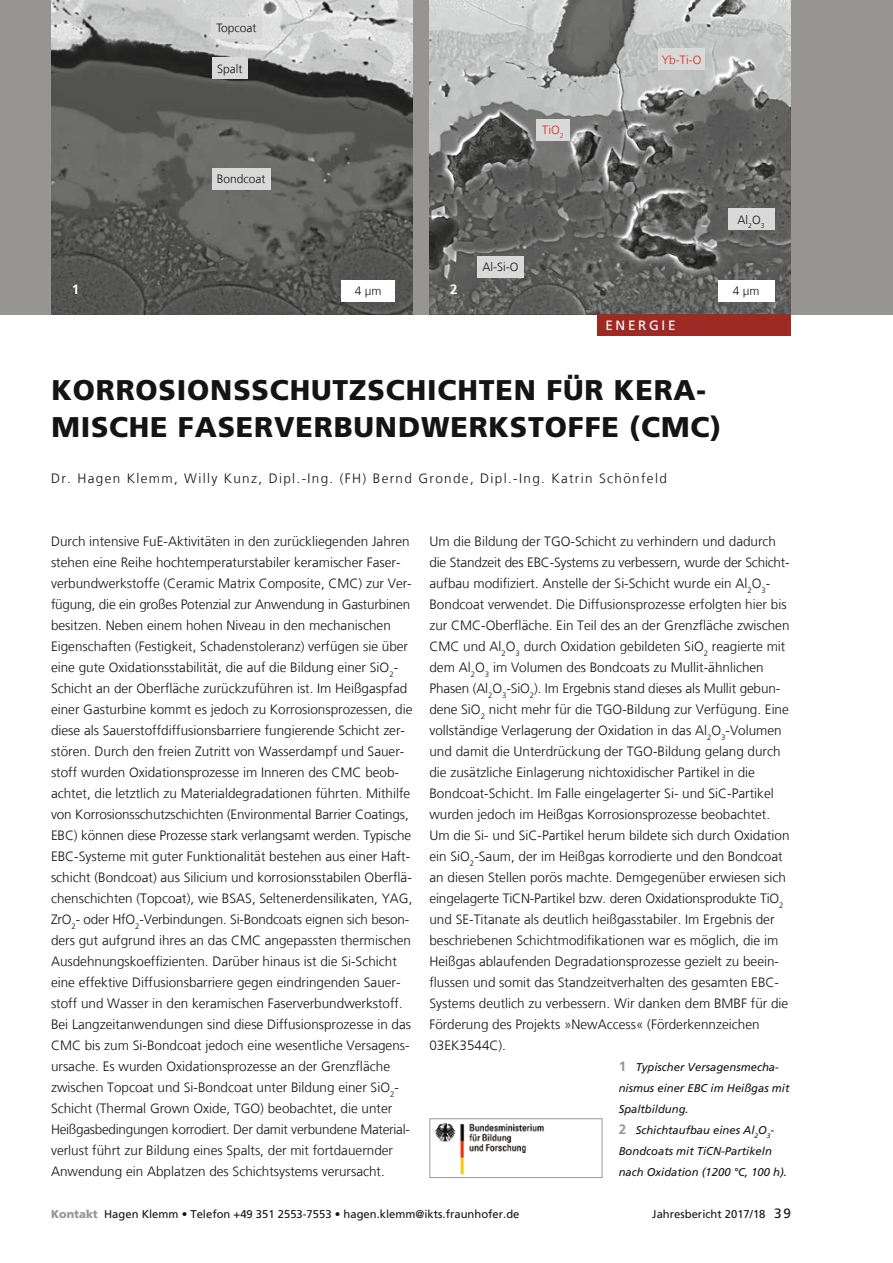
<style>
.page{position:relative;width:893px;height:1263px;background:#fff}
.page>*{position:absolute;margin:0;border:0;box-sizing:border-box;transform-origin:0 0}
.t1{font:900 28.5px/37.5px "Frutiger LT Com";letter-spacing:.03em;color:#131413}
.t2{font:300 13.5px/21px "Frutiger LT Com";color:#131413}
.t3{font:300 13.5px "Frutiger LT Com";letter-spacing:.1em;color:#131413}
.t4{font:13.5px "Frutiger LT Com";letter-spacing:.2em;color:#fff}
.t5{font:700 13.5px "Frutiger LT Com";color:#fff}
.t6{font:300 12px "Frutiger LT Com";color:#131413}
.t7{font:300 12px "Frutiger LT Com";letter-spacing:.01em;color:#dc2a1b}
.t8{font:italic 11.25px/21px "Frutiger LT Com";color:#131413}
.t9{font:11.25px "Frutiger LT Com";color:#131413}
.s1{font-weight:700;font-style:normal;font-size:13.5px;color:#969594}
.s2{font-weight:900;color:#969594}
.s3{font-size:13.5px}
</style>
<div class="page">
<div style="left:0;top:0;width:893px;height:315px;background:#969594"></div>
<img style="left:51px;top:0;width:361px;height:315px">
<img style="left:429px;top:0;width:362px;height:315px">
<div style="left:718px;top:280px;width:56px;height:21px;background:#fff"></div>
<div style="left:341px;top:280px;width:54px;height:21px;background:#fff"></div>
<div style="left:597px;top:315px;width:193px;height:21px;background:#9d2a25"></div>
<div style="left:658px;top:48px;width:47px;height:22px;background:#d9d9d9"></div>
<div style="left:536px;top:119px;width:34px;height:21px;background:#d9d9d9"></div>
<div style="left:728px;top:208px;width:46px;height:22px;background:#d9d9d9"></div>
<div style="left:477px;top:256px;width:47px;height:21px;background:#d9d9d9"></div>
<img style="left:434px;top:1122px;width:110px;height:53px">
<div style="left:429px;top:1118px;width:173px;height:60px;border:1px solid #999"></div>
<div style="left:212px;top:168px;width:58px;height:21px;background:#d9d9d9"></div>
<div style="left:211px;top:17px;width:50px;height:21px;background:#d9d9d9"></div>
<div style="left:212px;top:57px;width:36px;height:22px;background:#d9d9d9"></div>
<p class="t6" style="left:216px;top:21px;width:42px">Topcoat</p>
<p class="t6" style="left:217px;top:61px;width:27px">Spalt</p>
<p class="t6" style="left:217px;top:172px;width:50px">Bondcoat</p>
<p class="t7" style="left:542px;top:123px;width:23px">TiO<sub>2</sub></p>
<p class="t6" style="left:482px;top:260px;width:37px">Al-Si-O</p>
<p class="t7" style="left:662px;top:52px;width:41px">Yb-Ti-O</p>
<p class="t6" style="left:737px;top:212px;width:29px">Al<sub>2</sub>O<sub>3</sub></p>
<p class="t5" style="left:72px;top:281px;width:9px">1</p>
<p class="t5" style="left:450px;top:281px;width:9px">2</p>
<p class="t6" style="left:355px;top:284px;width:28px">4 µm</p>
<p class="t6" style="left:733px;top:284px;width:28px">4 µm</p>
<p class="t4" style="left:605px;top:318px;width:72px">ENERGIE</p>
<h1 class="t1" style="left:51px;top:371px;width:671px">KORROSIONSSCHUTZSCHICHTEN FÜR KERA-<br>MISCHE FASERVERBUNDWERKSTOFFE (CMC)</h1>
<p class="t3" style="left:51px;top:471px;width:617px">Dr. Hagen Klemm, Willy Kunz, Dipl.-Ing. (FH) Bernd Gronde, Dipl.-Ing. Katrin Schönfeld</p>
<p class="t2" style="left:51px;top:531px;width:363px">Durch intensive FuE-Aktivitäten in den zurückliegenden Jahren stehen eine Reihe hochtemperaturstabiler keramischer Faser&shy;verbundwerkstoffe (Ceramic Matrix Composite, CMC) zur Ver&shy;fügung, die ein großes Potenzial zur Anwendung in Gasturbinen besitzen. Neben einem hohen Niveau in den mechanischen Eigenschaften (Festigkeit, Schadenstoleranz) verfügen sie über eine gute Oxidationsstabilität, die auf die Bildung einer SiO<sub>2</sub>- Schicht an der Oberfläche zurückzuführen ist. Im Heißgaspfad einer Gasturbine kommt es jedoch zu Korrosionsprozessen, die diese als Sauerstoffdiffusionsbarriere fungierende Schicht zer&shy;stören. Durch den freien Zutritt von Wasserdampf und Sauer&shy;stoff wurden Oxidationsprozesse im Inneren des CMC beob&shy;achtet, die letztlich zu Materialdegradationen führten. Mithilfe von Korrosionsschutzschichten (Environmental Barrier Coatings, EBC) können diese Prozesse stark verlangsamt werden. Typische EBC-Systeme mit guter Funktionalität bestehen aus einer Haft&shy;schicht (Bondcoat) aus Silicium und korrosionsstabilen Oberflä&shy;chenschichten (Topcoat), wie BSAS, Seltenerdensilikaten, YAG, ZrO<sub>2</sub>- oder HfO<sub>2</sub>-Verbindungen. Si-Bondcoats eignen sich beson&shy;ders gut aufgrund ihres an das CMC angepassten thermischen Ausdehnungskoeffizienten. Darüber hinaus ist die Si-Schicht eine effektive Diffusionsbarriere gegen eindringenden Sauer&shy;stoff und Wasser in den keramischen Faserverbundwerkstoff.<br>Bei Langzeitanwendungen sind diese Diffusionsprozesse in das CMC bis zum Si-Bondcoat jedoch eine wesentliche Versagens&shy;ursache. Es wurden Oxidationsprozesse an der Grenzfläche zwischen Topcoat und Si-Bondcoat unter Bildung einer SiO<sub>2</sub>- Schicht (Thermal Grown Oxide, TGO) beobachtet, die unter Heißgasbedingungen korrodiert. Der damit verbundene Material&shy;verlust führt zur Bildung eines Spalts, der mit fortdauernder Anwendung ein Abplatzen des Schichtsystems verursacht.</p>
<p class="t2" style="left:429px;top:531px;width:362px">Um die Bildung der TGO-Schicht zu verhindern und dadurch die Standzeit des EBC-Systems zu verbessern, wurde der Schicht&shy;aufbau modifiziert. Anstelle der Si-Schicht wurde ein Al<sub>2</sub>O<sub>3</sub>- Bondcoat verwendet. Die Diffusionsprozesse erfolgten hier bis zur CMC-Oberfläche. Ein Teil des an der Grenzfläche zwischen CMC und Al<sub>2</sub>O<sub>3</sub> durch Oxidation gebildeten SiO<sub>2</sub> reagierte mit dem Al<sub>2</sub>O<sub>3</sub> im Volumen des Bondcoats zu Mullit-ähnlichen Phasen (Al<sub>2</sub>O<sub>3</sub>-SiO<sub>2</sub>). Im Ergebnis stand dieses als Mullit gebun&shy;dene SiO<sub>2</sub> nicht mehr für die TGO-Bildung zur Verfügung. Eine vollständige Verlagerung der Oxidation in das Al<sub>2</sub>O<sub>3</sub>-Volumen und damit die Unterdrückung der TGO-Bildung gelang durch die zusätzliche Einlagerung nichtoxidischer Partikel in die Bondcoat-Schicht. Im Falle eingelagerter Si- und SiC-Partikel wurden jedoch im Heißgas Korrosionsprozesse beobachtet.<br>Um die Si- und SiC-Partikel herum bildete sich durch Oxidation ein SiO<sub>2</sub>-Saum, der im Heißgas korrodierte und den Bondcoat an diesen Stellen porös machte. Demgegenüber erwiesen sich eingelagerte TiCN-Partikel bzw. deren Oxidationsprodukte TiO<sub>2 </sub>und SE-Titanate als deutlich heißgasstabiler. Im Ergebnis der beschriebenen Schichtmodifikationen war es möglich, die im Heißgas ablaufenden Degradationsprozesse gezielt zu beein&shy;flussen und somit das Standzeitverhalten des gesamten EBC-Systems deutlich zu verbessern. Wir danken dem BMBF für die Förderung des Projekts »NewAccess« (Förderkennzeichen 03EK3544C).</p>
<p class="t8" style="left:619px;top:1057px;width:172px"><span class="s1">1</span> Typischer Versagensmecha&shy;nismus einer EBC im Heißgas mit<br>Spaltbildung.<br><span class="s1">2</span> Schichtaufbau eines Al<sub>2</sub>O<sub>3</sub>-<br>Bondcoats mit TiCN-Partikeln nach Oxidation (1200 °C, 100 h).</p>
<p class="t9" style="left:51px;top:1207px;width:470px"><span class="s2">Kontakt</span> Hagen Klemm • Telefon +49 351 2553-7553 • hagen.klemm@ikts.fraunhofer.de</p>
<p class="t9" style="left:652px;top:1207px;width:140px">Jahresbericht 2017/18 <span class="s3">39</span></p>
</div>
